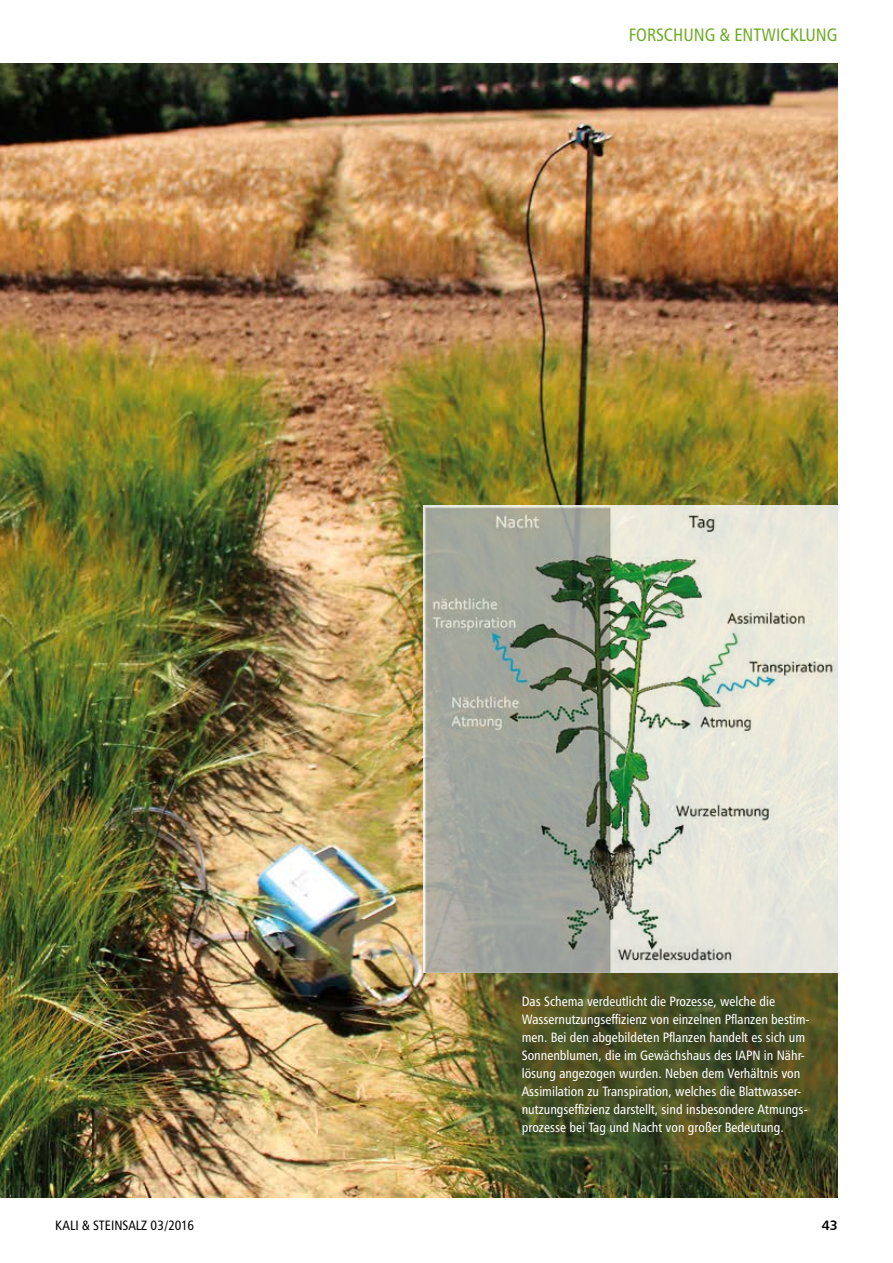
<style>
.page{position:relative;width:893px;height:1263px;background:#fff}
.page>*{position:absolute;margin:0;border:0;box-sizing:border-box;transform-origin:0 0}
.t1{font:18px "Humanist 777 BT Roman Condensed B";color:#6eab28}
.t2{font:13.5px/18px "Humanist 777 BT Roman Condensed B";color:#fff}
.t3{font:13.5px "Humanist 777 BT Roman Condensed B";color:#000}
.t4{font:13.5px "Humanist 777 BT Bold B";color:#000}
</style>
<div class="page">
<img style="left:0;top:63px;width:838px;height:1134px">
<img style="left:423px;top:505px;width:415px;height:468px">
<h1 class="t1" style="left:629px;top:24px;width:210px">Forschung &amp; Entwicklung</h1>
<p class="t2" style="left:522px;top:992px;width:289px">Das Schema verdeutlicht die Prozesse, welche die Wassernutzungseffizienz von einzelnen Pflanzen bestim&shy;men. Bei den abgebildeten Pflanzen handelt es sich um Sonnenblumen, die im Gewächshaus des IAPN in Nähr&shy;lösung angezogen wurden. Neben dem Verhältnis von Assimilation zu Transpiration, welches die Blattwasser&shy;nutzungseffizienz darstellt, sind insbesondere Atmungs&shy;prozesse bei Tag und Nacht von großer Bedeutung.</p>
<p class="t3" style="left:55px;top:1216px;width:140px">Kali &amp; Steinsalz 03/2016</p>
<p class="t4" style="left:822px;top:1216px;width:18px">43</p>
</div>
